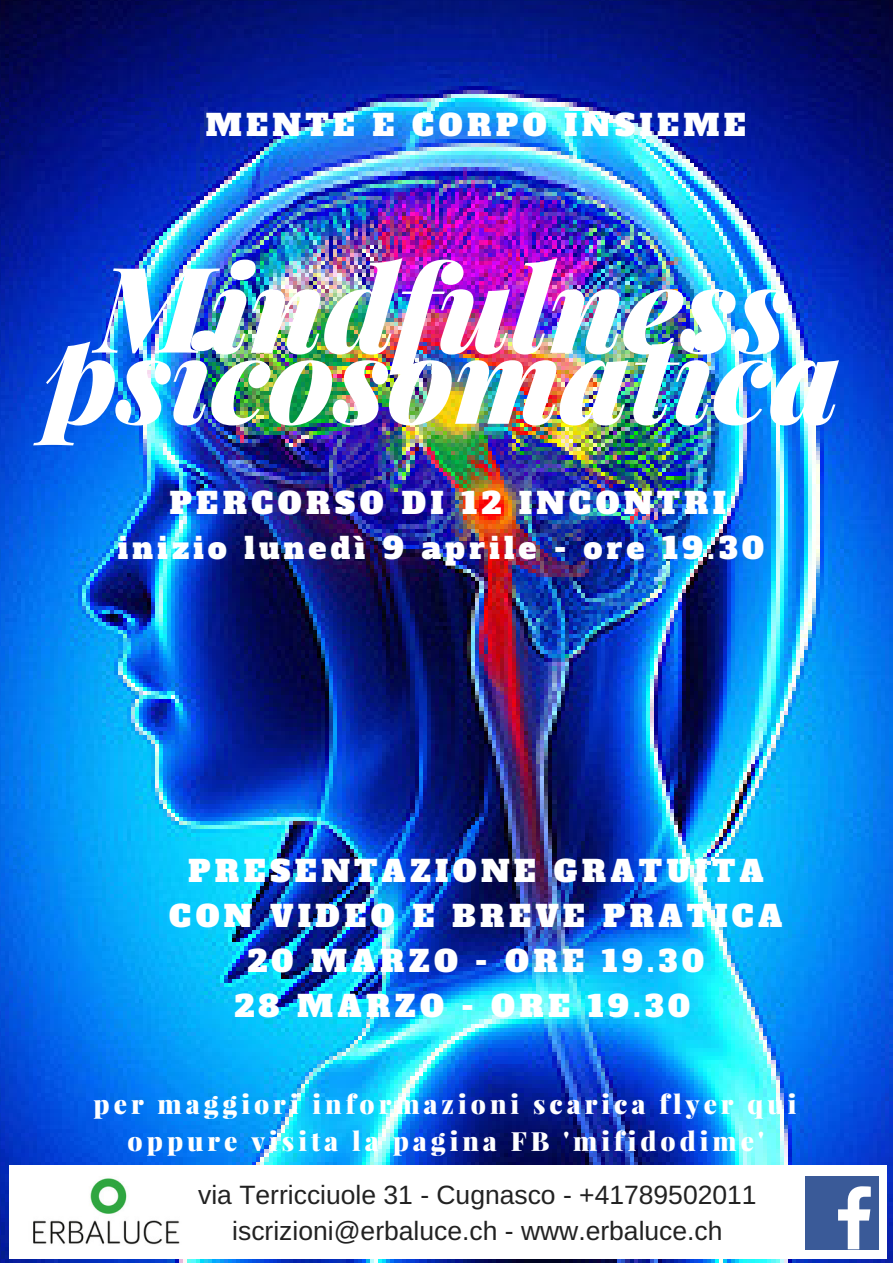
<style>
.page{position:relative;width:893px;height:1263px;background:#fff}
.page>*{position:absolute;margin:0;border:0;box-sizing:border-box;transform-origin:0 0}
.t1{font:italic 900 119.25px "Playfair Display";color:#fff}
.t2{font:29.85px/45px "Alfa Slab One";letter-spacing:.15em;color:#fff;text-align:center}
.t3{font:26.55px/36px "Arimo";color:#222;text-align:center}
.t4{font:900 26.55px "Playfair Display";letter-spacing:.15em;color:#fff}
</style>
<div class="page">
<img style="left:0;top:0;width:893px;height:1263px">
<div style="left:9px;top:1165px;width:877px;height:94px;background:#fff"></div>
<img style="left:33px;top:1178px;width:147px;height:67px">
<div style="left:805px;top:1177px;width:73px;height:73px;background:#3a5a98"></div>
<svg style="left:838px;top:1186px;width:33px;height:63px"></svg>
<p class="t2" style="left:206px;top:103px;width:541px">MENTE E CORPO INSIEME</p>
<h1 class="t1" style="left:97px;top:224px;width:693px">Mindfulness</h1>
<h1 class="t1" style="left:46px;top:295px;width:796px">psicosomatica</h1>
<p class="t2" style="left:118px;top:481px;width:648px">PERCORSO DI 12 INCONTRI inizio lunedì 9 aprile - ore 19.30</p>
<p class="t2" style="left:188px;top:849px;width:577px">PRESENTAZIONE GRATUITA</p>
<p class="t2" style="left:169px;top:894px;width:615px">CON VIDEO E BREVE PRATICA</p>
<p class="t2" style="left:248px;top:939px;width:458px">20 MARZO - ORE 19.30</p>
<p class="t2" style="left:235px;top:984px;width:457px">28 MARZO - ORE 19.30</p>
<p class="t4" style="left:94px;top:1085px;width:704px">per maggiori informazioni scarica flyer qui</p>
<p class="t4" style="left:128px;top:1122px;width:638px">oppure visita la pagina FB 'mifidodime'</p>
<p class="t3" style="left:198px;top:1176px;width:560px">via Terricciuole 31 - Cugnasco - +41789502011 iscrizioni@erbaluce.ch - www.erbaluce.ch</p>
</div>
